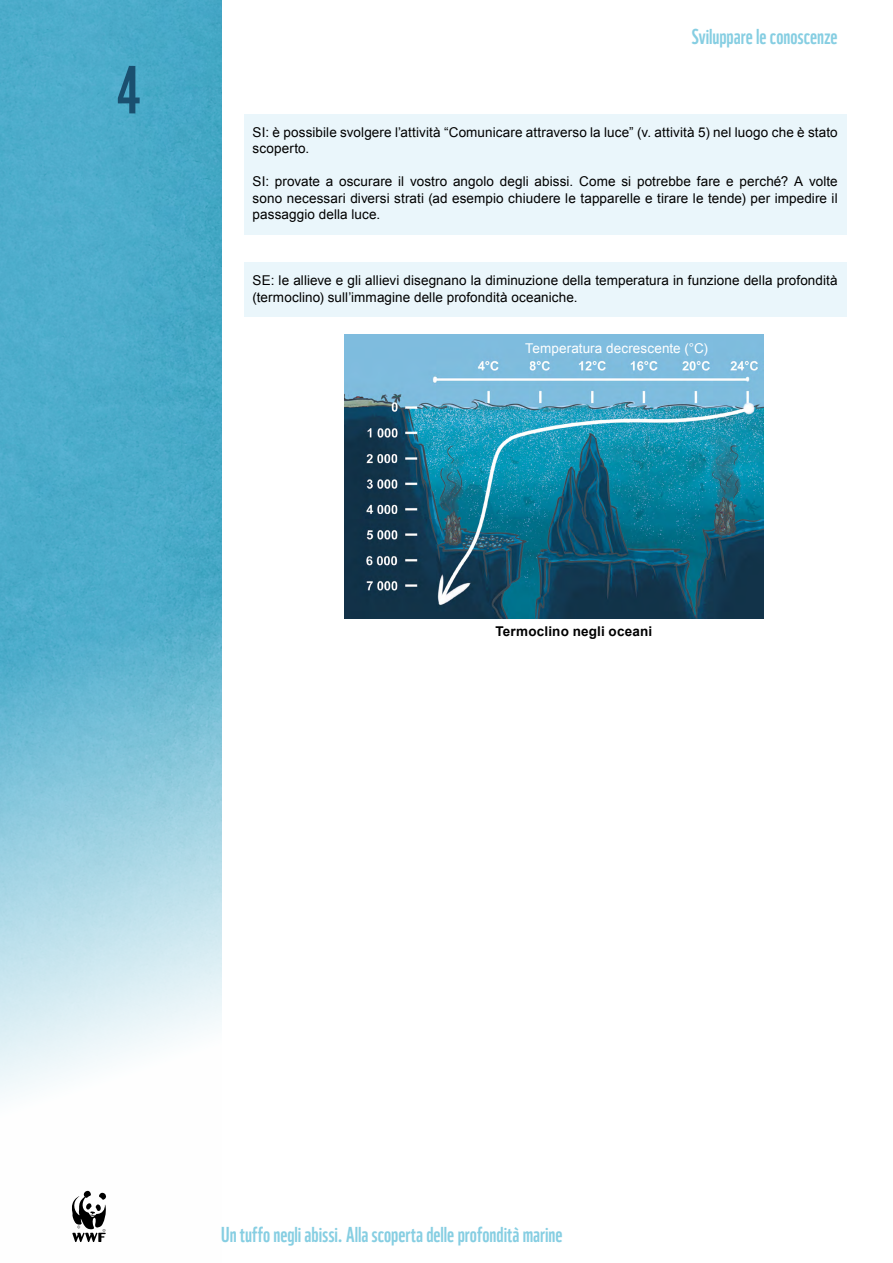
<style>
.page{position:relative;width:893px;height:1263px;background:#fff}
.page>*{position:absolute;margin:0;border:0;box-sizing:border-box;transform-origin:0 0}
.t1{font:66px "WWF";color:#1a4f6f}
.t2{font:21px "WWF";color:#86cee2}
.t3{font:13.5px/16.5px "Arial";letter-spacing:.005em;color:#000}
.t4{font:13.5px "Arial";letter-spacing:.005em;color:#fff}
.t5{font:700 13.5px "Arial";letter-spacing:.01em;color:#000}
</style>
<div class="page">
<img style="left:0;top:0;width:221px;height:1095px">
<svg style="left:72px;top:1190px;width:34px;height:52px"></svg>
<div style="left:244px;top:114px;width:602px;height:55px;background:#eaf6fb"></div>
<div style="left:244px;top:163px;width:602px;height:72px;background:#eaf6fb"></div>
<div style="left:244px;top:262px;width:602px;height:55px;background:#eaf6fb"></div>
<img style="left:344px;top:335px;width:419px;height:283px">
<h1 class="t1" style="left:117px;top:38px;width:26px">4</h1>
<h2 class="t2" style="left:691px;top:20px;width:148px">Sviluppare le conoscenze</h2>
<p class="t3" style="left:253px;top:124px;width:587px">SI: è possibile svolgere l’attività “Comunicare attraverso la luce” (v. attività 5) nel luogo che è stato scoperto.</p>
<p class="t3" style="left:253px;top:173px;width:586px;text-align:justify">SI: provate a oscurare il vostro angolo degli abissi. Come si potrebbe fare e perché? A volte sono necessari diversi strati (ad esempio chiudere le tapparelle e tirare le tende) per impedire il passaggio della luce.</p>
<p class="t3" style="left:253px;top:272px;width:586px">SE: le allieve e gli allievi disegnano la diminuzione della temperatura in funzione della profondità (termoclino) sull’immagine delle profondità oceaniche.</p>
<p class="t4" style="left:525px;top:339px;width:184px">Temperatura decrescente (°C)</p>
<p class="t5" style="left:496px;top:622px;width:158px">Termoclino negli oceani</p>
<h2 class="t2" style="left:221px;top:1218px;width:343px">Un tuffo negli abissi. Alla scoperta delle profondità marine</h2>
</div>
